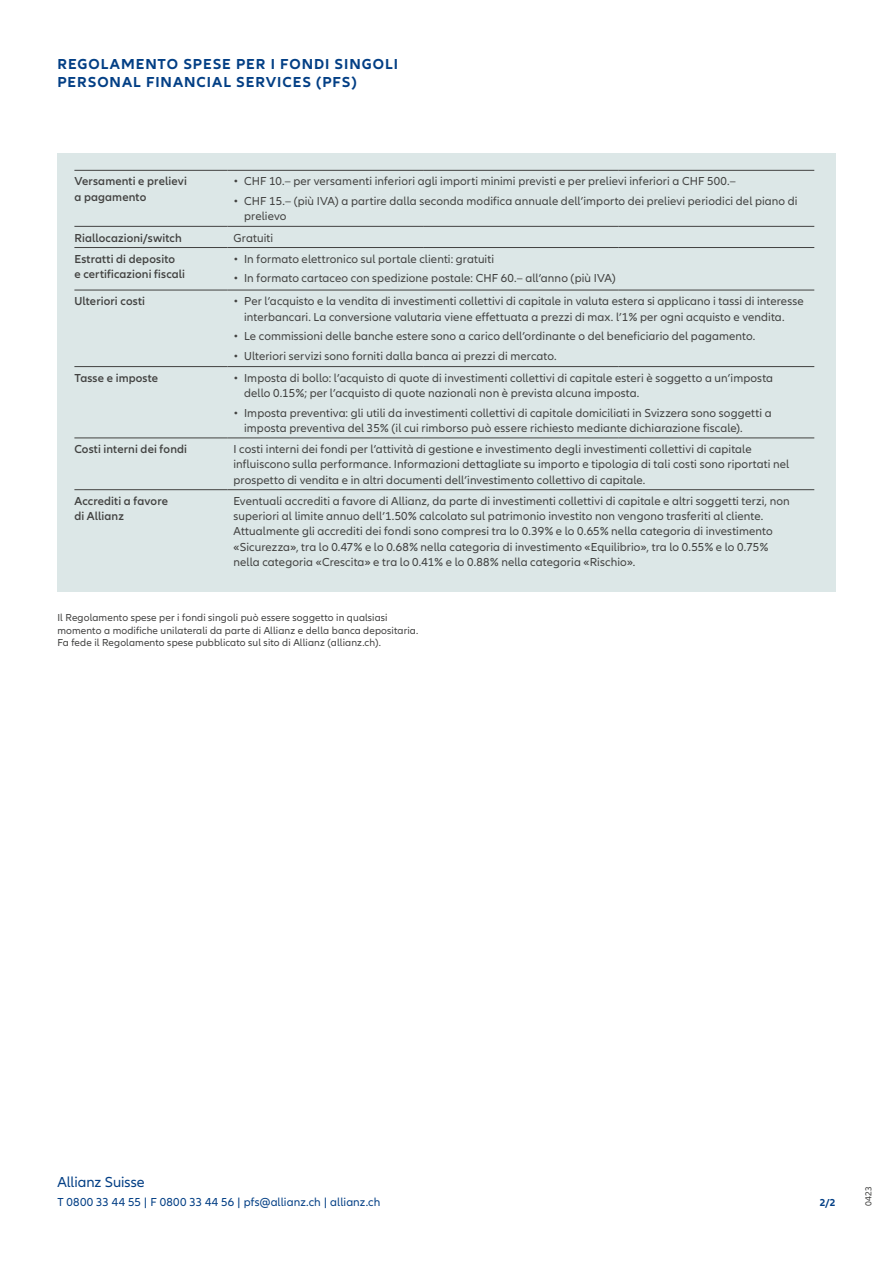
<style>
.page{position:relative;width:893px;height:1263px;background:#fff}
.page>*{position:absolute;margin:0;border:0;box-sizing:border-box;transform-origin:0 0}
.t1{font:700 15px "Allianz Neo";letter-spacing:.065em;color:#033f85}
.Headline_8pt{font:15px "Allianz Neo";color:#033f85}
.t2{font:12px/15.3px "Allianz Neo";letter-spacing:.01em;color:#424241}
.t3{font:600 12px/15.3px "Allianz Neo";letter-spacing:.01em;color:#424241}
.Copy_8pt{font:12px "Allianz Neo";letter-spacing:.01em;color:#033f85}
.t4{font:10.5px/12.6px "Allianz Neo";letter-spacing:.01em;color:#424241}
.t5{font:700 10.5px "Allianz Neo";color:#033f85}
.t6{font:9px "Allianz Neo";color:#424241}
</style>
<div class="page">
<div style="left:57px;top:153px;width:779px;height:439px;background:#dce7e7"></div>
<hr style="left:74px;top:170px;width:153px;height:1px;background:#424241">
<hr style="left:227px;top:170px;width:196px;height:1px;background:#424241">
<hr style="left:423px;top:170px;width:196px;height:1px;background:#424241">
<hr style="left:619px;top:170px;width:195px;height:1px;background:#424241">
<hr style="left:74px;top:226px;width:153px;height:1px;background:#424241">
<hr style="left:227px;top:226px;width:196px;height:1px;background:#424241">
<hr style="left:423px;top:226px;width:196px;height:1px;background:#424241">
<hr style="left:619px;top:226px;width:195px;height:1px;background:#424241">
<hr style="left:74px;top:247px;width:153px;height:1px;background:#424241">
<hr style="left:227px;top:247px;width:196px;height:1px;background:#424241">
<hr style="left:423px;top:247px;width:196px;height:1px;background:#424241">
<hr style="left:619px;top:247px;width:195px;height:1px;background:#424241">
<hr style="left:74px;top:290px;width:153px;height:1px;background:#424241">
<hr style="left:227px;top:290px;width:196px;height:1px;background:#424241">
<hr style="left:423px;top:290px;width:196px;height:1px;background:#424241">
<hr style="left:619px;top:290px;width:195px;height:1px;background:#424241">
<hr style="left:74px;top:366px;width:153px;height:1px;background:#424241">
<hr style="left:227px;top:366px;width:196px;height:1px;background:#424241">
<hr style="left:423px;top:366px;width:196px;height:1px;background:#424241">
<hr style="left:619px;top:366px;width:195px;height:1px;background:#424241">
<hr style="left:74px;top:438px;width:153px;height:1px;background:#424241">
<hr style="left:227px;top:438px;width:196px;height:1px;background:#424241">
<hr style="left:423px;top:438px;width:196px;height:1px;background:#424241">
<hr style="left:619px;top:438px;width:195px;height:1px;background:#424241">
<hr style="left:74px;top:489px;width:153px;height:1px;background:#424241">
<hr style="left:227px;top:489px;width:196px;height:1px;background:#424241">
<hr style="left:423px;top:489px;width:196px;height:1px;background:#424241">
<hr style="left:619px;top:489px;width:195px;height:1px;background:#424241">
<p class="t1" style="left:57px;top:55px;width:342px">REGOLAMENTO SPESE PER I FONDI SINGOLI</p>
<p class="t1" style="left:57px;top:73px;width:301px">PERSONAL FINANCIAL SERVICES (PFS)</p>
<p class="t3" style="left:74px;top:174px;width:114px">Versamenti e prelievi a pagamento</p>
<p class="t2" style="left:233px;top:174px;width:504px">• CHF 10.– per versamenti inferiori agli importi minimi previsti e per prelievi inferiori a CHF 500.–</p>
<p class="t2" style="left:244px;top:194px;width:555px;text-indent:-11px">• CHF 15.– (più IVA) a partire dalla seconda modifica annuale dell’importo dei prelievi periodici del piano di prelievo</p>
<p class="t3" style="left:74px;top:230px;width:109px">Riallocazioni/switch</p>
<p class="t2" style="left:233px;top:230px;width:41px">Gratuiti</p>
<p class="t3" style="left:74px;top:251px;width:112px">Estratti di deposito<br>e certificazioni fiscali</p>
<p class="t2" style="left:233px;top:251px;width:262px">• In formato elettronico sul portale clienti: gratuiti</p>
<p class="t2" style="left:233px;top:271px;width:384px">• In formato cartaceo con spedizione postale: CHF 60.– all’anno (più IVA)</p>
<p class="t3" style="left:74px;top:294px;width:72px">Ulteriori costi</p>
<p class="t2" style="left:244px;top:294px;width:561px;text-indent:-11px">• Per l’acquisto e la vendita di investimenti collettivi di capitale in valuta estera si applicano i tassi di interesse interbancari. La conversione valutaria viene effettuata a prezzi di max. l’1% per ogni acquisto e vendita.</p>
<p class="t2" style="left:233px;top:329px;width:523px">• Le commissioni delle banche estere sono a carico dell’ordinante o del beneficiario del pagamento.</p>
<p class="t2" style="left:233px;top:348px;width:325px">• Ulteriori servizi sono forniti dalla banca ai prezzi di mercato.</p>
<p class="t3" style="left:74px;top:370px;width:85px">Tasse e imposte</p>
<p class="t2" style="left:244px;top:370px;width:531px;text-indent:-11px">• Imposta di bollo: l’acquisto di quote di investimenti collettivi di capitale esteri è soggetto a un’imposta dello 0.15%; per l’acquisto di quote nazionali non è prevista alcuna imposta.</p>
<p class="t2" style="left:244px;top:405px;width:529px;text-indent:-11px">• Imposta preventiva: gli utili da investimenti collettivi di capitale domiciliati in Svizzera sono soggetti a imposta preventiva del 35% (il cui rimborso può essere richiesto mediante dichiarazione fiscale).</p>
<p class="t3" style="left:74px;top:442px;width:114px">Costi interni dei fondi</p>
<p class="t2" style="left:233px;top:442px;width:520px">I costi interni dei fondi per l’attività di gestione e investimento degli investimenti collettivi di capitale</p>
<p class="t2" style="left:233px;top:457px;width:557px">influiscono sulla performance. Informazioni dettagliate su importo e tipologia di tali costi sono riportati nel prospetto di vendita e in altri documenti dell’investimento collettivo di capitale.</p>
<p class="t3" style="left:74px;top:493px;width:95px">Accrediti a favore di Allianz</p>
<p class="t2" style="left:233px;top:493px;width:558px">Eventuali accrediti a favore di Allianz, da parte di investimenti collettivi di capitale e altri soggetti terzi, non superiori al limite annuo dell’1.50% calcolato sul patrimonio investito non vengono trasferiti al cliente.<br>Attualmente gli accrediti dei fondi sono compresi tra lo 0.39% e lo 0.65% nella categoria di investimento «Sicurezza», tra lo 0.47% e lo 0.68% nella categoria di investimento «Equilibrio», tra lo 0.55% e lo 0.75% nella categoria «Crescita» e tra lo 0.41% e lo 0.88% nella categoria «Rischio».</p>
<p class="t4" style="left:57px;top:611px;width:362px">Il Regolamento spese per i fondi singoli può essere soggetto in qualsiasi momento a modifiche unilaterali da parte di Allianz e della banca depositaria.<br>Fa fede il Regolamento spese pubblicato sul sito di Allianz (allianz.ch).</p>
<p class="Headline_8pt" style="left:57px;top:1173px;width:89px">Allianz Suisse</p>
<p class="Copy_8pt" style="left:57px;top:1195px;width:324px">T 0800 33 44 55 | F 0800 33 44 56 | pfs@allianz.ch | allianz.ch</p>
<p class="t5" style="left:820px;top:1196px;width:17px">2/2</p>
<p class="t6" style="left:863px;top:1205px;width:21px;rotate:-90deg">0423</p>
</div>
